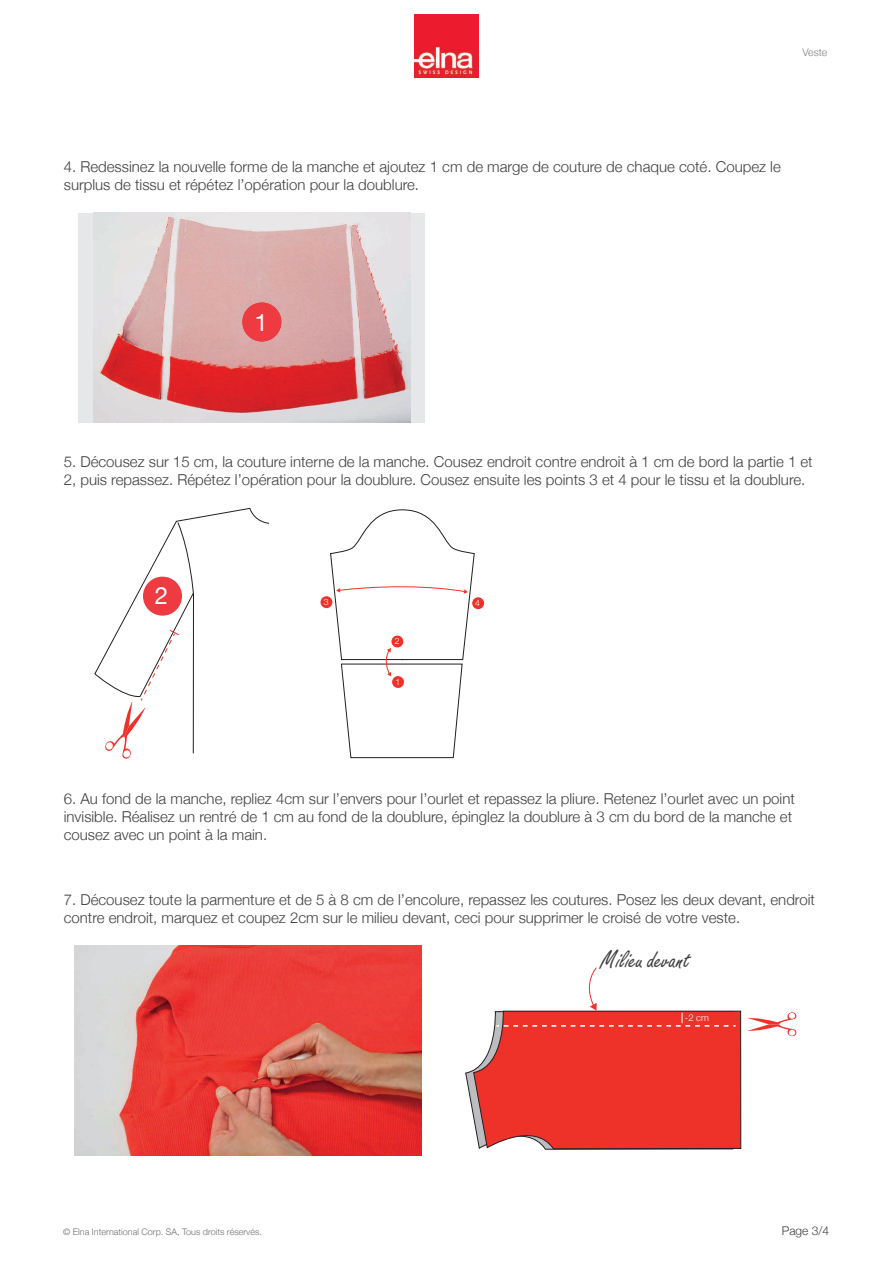
<style>
.page{position:relative;width:893px;height:1263px;background:#fff}
.page>*{position:absolute;margin:0;border:0;box-sizing:border-box;transform-origin:0 0}
.t1{font:25.5px "Freestyle Script Std";color:#3e3e3f}
.t2{font:24px "Helvetica Neue";color:#fff}
.t3{font:300 15px/18px "Helvetica Neue";color:#3e3e3f}
.t4{font:300 12px "Helvetica Neue";color:#3e3e3f}
.t5{font:300 10.5px "Helvetica Neue";color:#808285}
.t6{font:300 9.45px "Helvetica Neue";color:#fff}
.t7{font:300 9px "Helvetica Neue";color:#6c6d70}
.t8{font:300 8.7px "Helvetica Neue";color:#fff}
</style>
<div class="page">
<svg style="left:94px;top:507px;width:176px;height:252px"></svg>
<hr style="left:193px;top:593px;width:1px;height:160px;background:#231f20">
<img style="left:75px;top:946px;width:346px;height:209px">
<div style="left:321px;top:596px;width:11px;height:12px;background:#ef3229;border-radius:50%"></div>
<div style="left:472px;top:597px;width:12px;height:12px;background:#ef3229;border-radius:50%"></div>
<svg style="left:330px;top:509px;width:145px;height:249px"></svg>
<svg style="left:748px;top:1012px;width:49px;height:24px"></svg>
<svg style="left:465px;top:967px;width:276px;height:183px"></svg>
<div style="left:79px;top:213px;width:346px;height:209px;background:#e6e7e9"></div>
<img style="left:94px;top:216px;width:316px;height:206px">
<div style="left:143px;top:577px;width:39px;height:39px;background:#ee3a41;border-radius:50%"></div>
<img style="left:414px;top:15px;width:65px;height:63px">
<div style="left:242px;top:302px;width:39px;height:39px;background:#ee3a41;border-radius:50%"></div>
<p class="t5" style="left:803px;top:44px;width:26px">Veste</p>
<p class="t3" style="left:64px;top:156px;width:718px">4. Redessinez la nouvelle forme de la manche et ajoutez 1 cm de marge de couture de chaque coté. Coupez le surplus de tissu et répétez l’opération pour la doublure.</p>
<h2 class="t2" style="left:255px;top:305px;width:15px">1</h2>
<p class="t3" style="left:64px;top:451px;width:750px">5. Décousez sur 15 cm, la couture interne de la manche. Cousez endroit contre endroit à 1 cm de bord la partie 1 et<br>2, puis repassez. Répétez l’opération pour la doublure. Cousez ensuite les points 3 et 4 pour le tissu et la doublure.</p>
<h2 class="t2" style="left:155px;top:578px;width:15px">2</h2>
<p class="t8" style="left:324px;top:595px;width:6px">3</p>
<p class="t8" style="left:475px;top:596px;width:6px">4</p>
<p class="t8" style="left:395px;top:634px;width:6px">2</p>
<p class="t8" style="left:395px;top:675px;width:6px">1</p>
<p class="t3" style="left:64px;top:788px;width:733px">6. Au fond de la manche, repliez 4cm sur l’envers pour l’ourlet et repassez la pliure. Retenez l’ourlet avec un point invisible. Réalisez un rentré de 1 cm au fond de la doublure, épinglez la doublure à 3 cm du bord de la manche et cousez avec un point à la main.</p>
<p class="t3" style="left:64px;top:889px;width:753px">7. Décousez toute la parmenture et de 5 à 8 cm de l’encolure, repassez les coutures. Posez les deux devant, endroit contre endroit, marquez et coupez 2cm sur le milieu devant, ceci pour supprimer le croisé de votre veste.</p>
<h1 class="t1" style="left:600px;top:945px;width:90px">Milieu devant</h1>
<p class="t7" style="left:63px;top:1224px;width:200px">© Elna International Corp. SA, Tous droits réservés.</p>
<p class="t6" style="left:685px;top:1010px;width:26px">-2 cm</p>
<p class="t4" style="left:782px;top:1221px;width:49px">Page 3/4</p>
</div>
